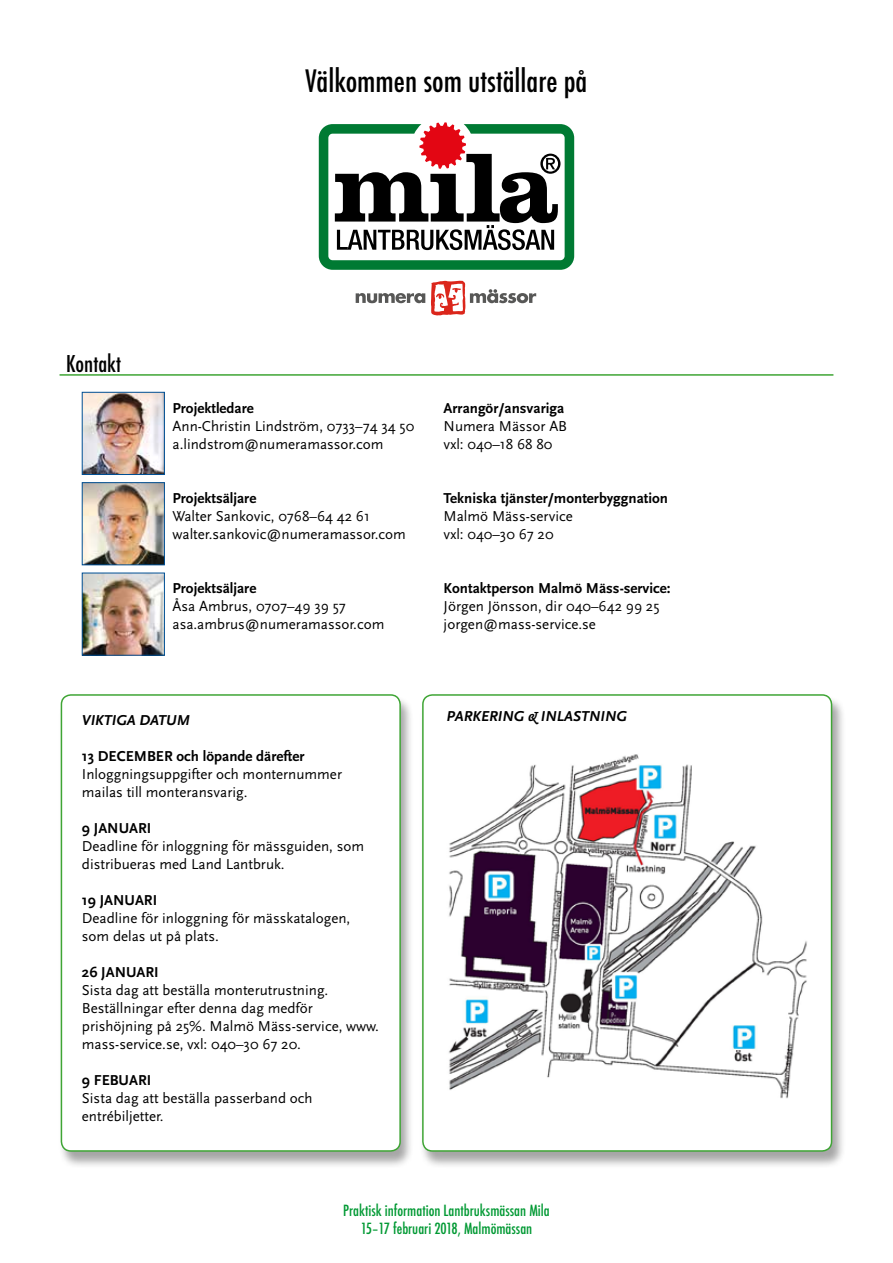
<style>
.page{position:relative;width:893px;height:1263px;background:#fff}
.page>*{position:absolute;margin:0;border:0;box-sizing:border-box;transform-origin:0 0}
.t1{font:500 condensed 30px "Futura";color:#000}
.t2{font:500 condensed 22.5px "Futura";color:#000}
.t3{font:15px/18px "Scala Sans";color:#000}
.t4{font:700 15px "Scala Sans";color:#000}
.t5{font:500 condensed 15px/18px "Futura";color:#093;text-align:center}
.t6{font:italic 700 15px "Scala Sans";color:#000}
</style>
<div class="page">
<hr style="left:60px;top:374px;width:773px;height:2px;background:#3fa535">
<img style="left:84px;top:394px;width:79px;height:79px">
<div style="left:82px;top:392px;width:83px;height:83px;border:1px solid #005095"></div>
<img style="left:84px;top:484px;width:79px;height:79px">
<div style="left:82px;top:482px;width:83px;height:83px;border:1px solid #005095"></div>
<img style="left:84px;top:575px;width:79px;height:78px">
<div style="left:82px;top:573px;width:83px;height:82px;border:1px solid #005095"></div>
<svg style="left:356px;top:293px;width:69px;height:10px"></svg>
<svg style="left:431px;top:281px;width:105px;height:34px"></svg>
<svg style="left:319px;top:122px;width:255px;height:148px"></svg>
<div style="left:58px;top:695px;width:356px;height:474px;background:#000;opacity:.35"></div>
<div style="left:61px;top:695px;width:339px;height:456px;background:#fff;border-radius:9px"></div>
<div style="left:61px;top:694px;width:340px;height:458px;border:2px solid #3fa535;border-radius:9px"></div>
<div style="left:419px;top:695px;width:427px;height:474px;background:#000;opacity:.35"></div>
<div style="left:423px;top:695px;width:408px;height:456px;background:#fff;border-radius:9px"></div>
<div style="left:422px;top:694px;width:410px;height:458px;border:2px solid #3fa535;border-radius:9px"></div>
<img style="left:449px;top:754px;width:358px;height:345px">
<h1 class="t1" style="left:306px;top:62px;width:283px">Välkommen som utställare på</h1>
<h2 class="t2" style="left:66px;top:350px;width:56px">Kontakt</h2>
<p class="t4" style="left:173px;top:399px;width:83px">Projektledare</p>
<p class="t3" style="left:173px;top:417px;width:243px">Ann-Christin Lindström, 0733–74 34 50 a.lindstrom@numeramassor.com</p>
<p class="t4" style="left:173px;top:489px;width:85px">Projektsäljare</p>
<p class="t3" style="left:173px;top:507px;width:235px">Walter Sankovic, 0768–64 42 61 walter.sankovic@numeramassor.com</p>
<p class="t4" style="left:173px;top:579px;width:85px">Projektsäljare</p>
<p class="t3" style="left:173px;top:597px;width:213px">Åsa Ambrus, 0707–49 39 57 asa.ambrus@numeramassor.com</p>
<p class="t4" style="left:444px;top:399px;width:122px">Arrangör/ansvariga</p>
<p class="t3" style="left:444px;top:417px;width:125px">Numera Mässor AB vxl: 040–18 68 80</p>
<p class="t4" style="left:444px;top:489px;width:226px">Tekniska tjänster/monterbyggnation</p>
<p class="t3" style="left:444px;top:507px;width:131px">Malmö Mäss-service vxl: 040–30 67 20</p>
<p class="t4" style="left:444px;top:579px;width:229px">Kontaktperson Malmö Mäss-service:</p>
<p class="t3" style="left:444px;top:597px;width:217px">Jörgen Jönsson, dir 040–642 99 25 jorgen@mass-service.se</p>
<p class="t6" style="left:82px;top:712px;width:109px">VIKTIGA DATUM</p>
<p class="t4" style="left:82px;top:748px;width:224px">13 DECEMBER och löpande därefter</p>
<p class="t3" style="left:82px;top:766px;width:262px">Inloggningsuppgifter och monternummer mailas till monteransvarig.</p>
<p class="t4" style="left:82px;top:820px;width:71px">9 JANUARI</p>
<p class="t3" style="left:82px;top:838px;width:284px">Deadline för inloggning för mässguiden, som distribueras med Land Lantbruk.</p>
<p class="t4" style="left:82px;top:892px;width:77px">19 JANUARI</p>
<p class="t3" style="left:82px;top:910px;width:270px">Deadline för inloggning för mässkatalogen, som delas ut på plats.</p>
<p class="t4" style="left:82px;top:964px;width:78px">26 JANUARI</p>
<p class="t3" style="left:82px;top:982px;width:298px">Sista dag att beställa monterutrustning.<br>Beställningar efter denna dag medför prishöjning på 25%. Malmö Mäss-service, www. mass-service.se, vxl: 040–30 67 20.</p>
<p class="t4" style="left:82px;top:1072px;width:71px">9 FEBUARI</p>
<p class="t3" style="left:82px;top:1090px;width:232px">Sista dag att beställa passerband och entrébiljetter.</p>
<p class="t6" style="left:446px;top:708px;width:182px">PARKERING &amp; INLASTNING</p>
<p class="t5" style="left:343px;top:1202px;width:208px">Praktisk information Lantbruksmässan Mila<br>15–17 februari 2018, Malmömässan</p>
</div>
